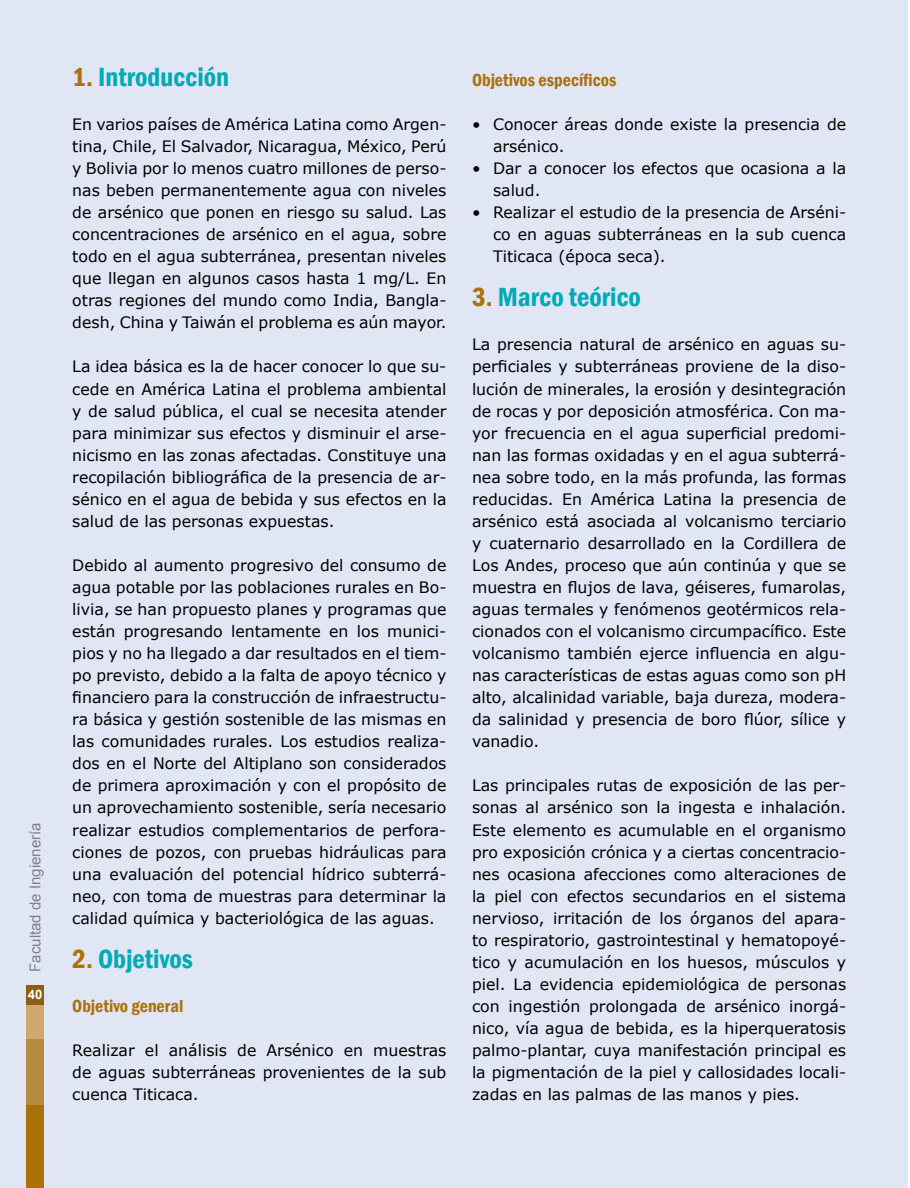
<style>
.page{position:relative;width:910px;height:1188px;background:#fff}
.page>*{position:absolute;margin:0;border:0;box-sizing:border-box;transform-origin:0 0}
.t1{font:600 condensed 27px "Franklin Gothic";color:#00abb5}
.t2{font:600 condensed 18px "Franklin Gothic";color:#ab720a}
.t3{font:15.75px/22px "Verdana";color:#000;text-align:justify}
.t4{font:15px "Arial";color:#808285}
.t5{font:700 13.05px "Arial";color:#fff}
.s1{color:#ab720a}
</style>
<div class="page">
<div style="left:0;top:0;width:907px;height:1188px;background:#e1e6f4"></div>
<div style="left:26px;top:1036px;width:18px;height:100px;background:#b78b3e"></div>
<div style="left:26px;top:1106px;width:18px;height:82px;background:#ab720a"></div>
<div style="left:26px;top:992px;width:18px;height:47px;background:#d0a86d"></div>
<div style="left:26px;top:985px;width:18px;height:20px;background:#8a5f12"></div>
<p class="t4" style="left:25px;top:972px;width:151px;rotate:-90deg">Facultad de Ingienería</p>
<p class="t5" style="left:28px;top:985px;width:16px">40</p>
<h1 class="t1" style="left:72px;top:59px;width:158px"><span class="s1">1.</span> Introducción</h1>
<p class="t3" style="left:72px;top:113px;width:376px">En varios países de América Latina como Argen&shy;tina, Chile, El Salvador, Nicaragua, México, Perú y Bolivia por lo menos cuatro millones de perso&shy;nas beben permanentemente agua con niveles de arsénico que ponen en riesgo su salud. Las concentraciones de arsénico en el agua, sobre todo en el agua subterránea, presentan niveles que llegan en algunos casos hasta 1 mg/L. En otras regiones del mundo como India, Bangla&shy;desh, China y Taiwán el problema es aún mayor.</p>
<p class="t3" style="left:72px;top:356px;width:376px">La idea básica es la de hacer conocer lo que su&shy;cede en América Latina el problema ambiental y de salud pública, el cual se necesita atender para minimizar sus efectos y disminuir el arse&shy;nicismo en las zonas afectadas. Constituye una recopilación bibliográfica de la presencia de ar&shy;sénico en el agua de bebida y sus efectos en la salud de las personas expuestas.</p>
<p class="t3" style="left:72px;top:554px;width:376px">Debido al aumento progresivo del consumo de agua potable por las poblaciones rurales en Bo&shy;livia, se han propuesto planes y programas que están progresando lentamente en los munici&shy;pios y no ha llegado a dar resultados en el tiem&shy;po previsto, debido a la falta de apoyo técnico y financiero para la construcción de infraestructu&shy;ra básica y gestión sostenible de las mismas en las comunidades rurales. Los estudios realiza&shy;dos en el Norte del Altiplano son considerados de primera aproximación y con el propósito de un aprovechamiento sostenible, sería necesario realizar estudios complementarios de perfora&shy;ciones de pozos, con pruebas hidráulicas para una evaluación del potencial hídrico subterrá&shy;neo, con toma de muestras para determinar la calidad química y bacteriológica de las aguas.</p>
<h1 class="t1" style="left:72px;top:941px;width:122px"><span class="s1">2.</span> Objetivos</h1>
<p class="t2" style="left:72px;top:994px;width:113px">Objetivo general</p>
<p class="t3" style="left:72px;top:1039px;width:376px">Realizar el análisis de Arsénico en muestras de aguas subterráneas provenientes de la sub cuenca Titicaca.</p>
<p class="t2" style="left:472px;top:68px;width:146px">Objetivos específicos</p>
<p class="t3" style="left:493px;top:113px;width:355px;text-indent:-21px">• Conocer áreas donde existe la presencia de arsénico.</p>
<p class="t3" style="left:493px;top:157px;width:355px;text-indent:-21px">• Dar a conocer los efectos que ocasiona a la salud.</p>
<p class="t3" style="left:493px;top:201px;width:355px;text-indent:-21px">• Realizar el estudio de la presencia de Arséni&shy;co en aguas subterráneas en la sub cuenca Titicaca (época seca).</p>
<h1 class="t1" style="left:472px;top:279px;width:171px"><span class="s1">3.</span> Marco teórico</h1>
<p class="t3" style="left:472px;top:334px;width:376px">La presencia natural de arsénico en aguas su&shy;perficiales y subterráneas proviene de la diso&shy;lución de minerales, la erosión y desintegración de rocas y por deposición atmosférica. Con ma&shy;yor frecuencia en el agua superficial predomi&shy;nan las formas oxidadas y en el agua subterrá&shy;nea sobre todo, en la más profunda, las formas reducidas. En América Latina la presencia de arsénico está asociada al volcanismo terciario y cuaternario desarrollado en la Cordillera de Los Andes, proceso que aún continúa y que se muestra en flujos de lava, géiseres, fumarolas, aguas termales y fenómenos geotérmicos rela&shy;cionados con el volcanismo circumpacífico. Este volcanismo también ejerce influencia en algu&shy;nas características de estas aguas como son pH alto, alcalinidad variable, baja dureza, modera&shy;da salinidad y presencia de boro flúor, sílice y vanadio.</p>
<p class="t3" style="left:472px;top:775px;width:376px">Las principales rutas de exposición de las per&shy;sonas al arsénico son la ingesta e inhalación.<br>Este elemento es acumulable en el organismo pro exposición crónica y a ciertas concentracio&shy;nes ocasiona afecciones como alteraciones de la piel con efectos secundarios en el sistema nervioso, irritación de los órganos del apara&shy;to respiratorio, gastrointestinal y hematopoyé&shy;tico y acumulación en los huesos, músculos y piel. La evidencia epidemiológica de personas con ingestión prolongada de arsénico inorgá&shy;nico, vía agua de bebida, es la hiperqueratosis palmo-plantar, cuya manifestación principal es la pigmentación de la piel y callosidades locali&shy;zadas en las palmas de las manos y pies.</p>
</div>
